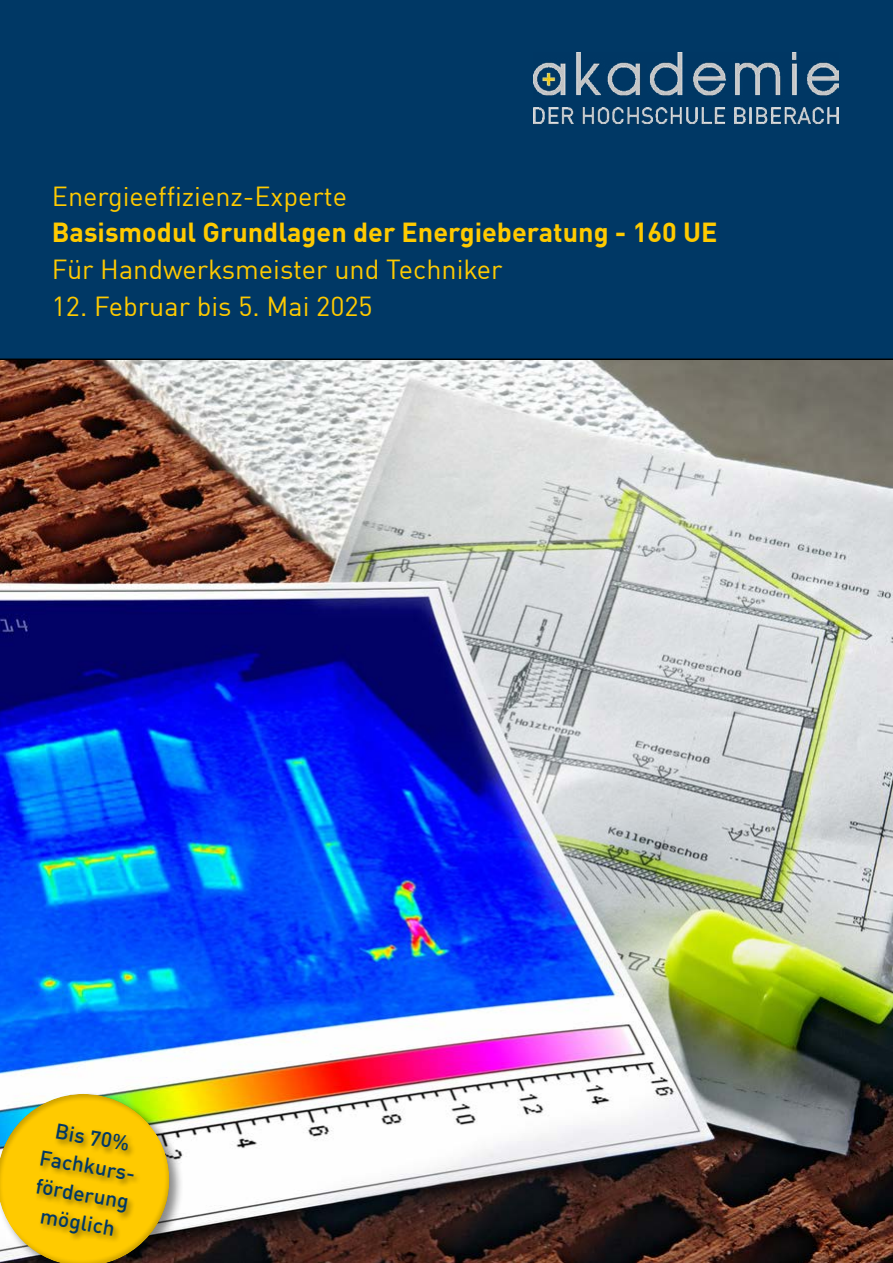
<style>
.page{position:relative;width:893px;height:1263px;background:#fff}
.page>*{position:absolute;margin:0;border:0;box-sizing:border-box;transform-origin:0 0}
.t1{font:27px "DIN";color:#ffca00}
.t2{font:700 27px "DIN";color:#ffca00}
.t3{font:500 21px/28.5px "DIN";color:#003865;text-align:center}
</style>
<div class="page">
<div style="left:0;top:0;width:893px;height:360px;background:#003865"></div>
<img style="left:0;top:360px;width:893px;height:903px">
<div style="left:0;top:1091px;width:184px;height:172px;background:#000;opacity:.45"></div>
<div style="left:0;top:1086px;width:176px;height:177px;background:#000;opacity:.2"></div>
<div style="left:35px;top:1122px;width:107px;height:121px;background:#000;opacity:.45"></div>
<img style="left:533px;top:52px;width:306px;height:72px">
<p class="t1" style="left:52px;top:179px;width:297px">Energieeffizienz-Experte</p>
<p class="t2" style="left:52px;top:215px;width:667px">Basismodul Grundlagen der Energieberatung - 160 UE</p>
<p class="t1" style="left:52px;top:252px;width:452px">Für Handwerksmeister und Techniker</p>
<p class="t1" style="left:52px;top:289px;width:322px">12. Februar bis 5. Mai 2025</p>
<p class="t3" style="left:47px;top:1114px;width:100px;rotate:10deg">Bis 70%<br>Fachkurs&shy;förderung möglich</p>
</div>
